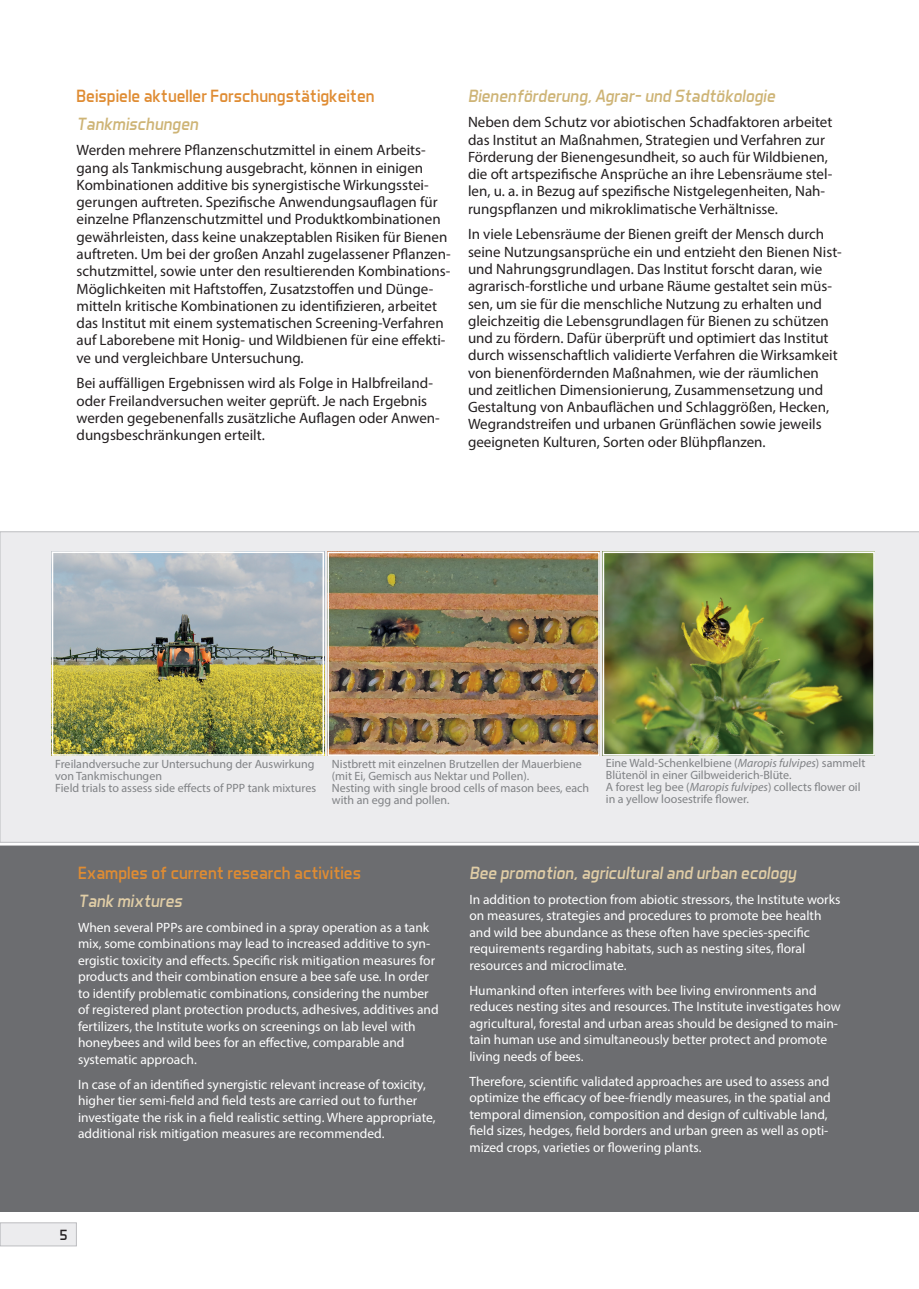
<style>
.page{position:relative;width:919px;height:1289px;background:#fff}
.page>*{position:absolute;margin:0;border:0;box-sizing:border-box;transform-origin:0 0}
.t1{font:18px "Aero Matics";color:#df8c33}
.t2{font:italic 18px "Aero Matics";color:#ceb476}
.t3{font:italic 18px "Aero Matics";color:#e0cda6}
.t4{font:15px/17.2px "Myriad Pro";color:#231f20}
.t5{font:15px "Aero Matics";color:#231f20}
.t6{font:13.5px/16.5px "Myriad Pro";color:#fff}
.t7{font:12px/12px "Myriad Pro";color:#808285}
.s1{font-style:italic}
</style>
<div class="page">
<div style="left:0;top:1222px;width:77px;height:23px;background:#ececee;border:1px solid #bcbdc0"></div>
<div style="left:0;top:837px;width:918px;height:374px;background:#6c6d70"></div>
<svg style="left:0;top:842px;width:918px;height:3px;background:#ebeced"></svg>
<div style="left:0;top:531px;width:918px;height:311px;background:#ececee"></div>
<img style="left:55px;top:554px;width:266px;height:198px">
<div style="left:52px;top:551px;width:272px;height:204px;border:2px solid #fff"></div>
<img style="left:330px;top:554px;width:266px;height:199px">
<div style="left:327px;top:551px;width:272px;height:205px;border:2px solid #fff"></div>
<img style="left:605px;top:554px;width:266px;height:198px">
<div style="left:602px;top:551px;width:272px;height:204px;border:2px solid #fff"></div>
<p class="t1" style="left:77px;top:85px;width:299px">Beispiele aktueller Forschungstätigkeiten</p>
<p class="t2" style="left:77px;top:113px;width:123px">Tankmischungen</p>
<p class="t4" style="left:77px;top:141px;width:375px">Werden mehrere Pflanzenschutzmittel in einem Arbeits&shy;gang als Tankmischung ausgebracht, können in einigen Kombinationen additive bis synergistische Wirkungsstei&shy;gerungen auftreten. Spezifische Anwendungsauflagen für einzelne Pflanzenschutzmittel und Produktkombinationen gewährleisten, dass keine unakzeptablen Risiken für Bienen auftreten. Um bei der großen Anzahl zugelassener Pflanzen&shy;schutzmittel, sowie unter den resultierenden Kombinations-Möglichkeiten mit Haftstoffen, Zusatzstoffen und Dünge&shy;mitteln kritische Kombinationen zu identifizieren, arbeitet das Institut mit einem systematischen Screening-Verfahren auf Laborebene mit Honig- und Wildbienen für eine effekti&shy;ve und vergleichbare Untersuchung.</p>
<p class="t4" style="left:77px;top:374px;width:365px">Bei auffälligen Ergebnissen wird als Folge in Halbfreiland&shy;oder Freilandversuchen weiter geprüft. Je nach Ergebnis werden gegebenenfalls zusätzliche Auflagen oder Anwen&shy;dungsbeschränkungen erteilt.</p>
<p class="t2" style="left:468px;top:85px;width:309px">Bienenförderung, Agrar- und Stadtökologie</p>
<p class="t4" style="left:468px;top:113px;width:366px">Neben dem Schutz vor abiotischen Schadfaktoren arbeitet das Institut an Maßnahmen, Strategien und Verfahren zur Förderung der Bienengesundheit, so auch für Wildbienen, die oft artspezifische Ansprüche an ihre Lebensräume stel&shy;len, u. a. in Bezug auf spezifische Nistgelegenheiten, Nah&shy;rungspflanzen und mikroklimatische Verhältnisse.</p>
<p class="t4" style="left:468px;top:225px;width:375px">In viele Lebensräume der Bienen greift der Mensch durch seine Nutzungsansprüche ein und entzieht den Bienen Nist&shy;und Nahrungsgrundlagen. Das Institut forscht daran, wie agrarisch-forstliche und urbane Räume gestaltet sein müs&shy;sen, um sie für die menschliche Nutzung zu erhalten und gleichzeitig die Lebensgrundlagen für Bienen zu schützen und zu fördern. Dafür überprüft und optimiert das Institut durch wissenschaftlich validierte Verfahren die Wirksamkeit von bienenfördernden Maßnahmen, wie der räumlichen und zeitlichen Dimensionierung, Zusammensetzung und Gestaltung von Anbauflächen und Schlaggrößen, Hecken, Wegrandstreifen und urbanen Grünflächen sowie jeweils geeigneten Kulturen, Sorten oder Blühpflanzen.</p>
<p class="t7" style="left:55px;top:757px;width:262px">Freilandversuche zur Untersuchung der Auswirkung von Tankmischungen<br>Field trials to assess side effects of PPP tank mixtures</p>
<p class="t7" style="left:332px;top:757px;width:259px">Nistbrett mit einzelnen Brutzellen der Mauerbiene (mit Ei, Gemisch aus Nektar und Pollen).<br>Nesting with single brood cells of mason bees, each with an egg and pollen.</p>
<p class="t7" style="left:605px;top:757px;width:261px">Eine Wald-Schenkelbiene (<span class="s1">Maropis fulvipes</span>) sammelt Blütenöl in einer Gilbweiderich-Blüte.<br>A forest leg bee (<span class="s1">Maropis fulvipes</span>) collects flower oil in a yellow loosestrife flower.</p>
<p class="t1" style="left:78px;top:862px;width:284px">Examples of current research activities</p>
<p class="t3" style="left:78px;top:890px;width:106px">Tank mixtures</p>
<p class="t6" style="left:78px;top:918px;width:362px">When several PPPs are combined in a spray operation as a tank mix, some combinations may lead to increased additive to syn&shy;ergistic toxicity and effects. Specific risk mitigation measures for products and their combination ensure a bee safe use. In order to identify problematic combinations, considering the number of registered plant protection products, adhesives, additives and fertilizers, the Institute works on screenings on lab level with honeybees and wild bees for an effective, comparable and systematic approach.</p>
<p class="t6" style="left:78px;top:1075px;width:359px">In case of an identified synergistic relevant increase of toxicity, higher tier semi-field and field tests are carried out to further investigate the risk in a field realistic setting. Where appropriate, additional risk mitigation measures are recommended.</p>
<p class="t5" style="left:60px;top:1225px;width:9px">5</p>
<p class="t3" style="left:469px;top:862px;width:328px">Bee promotion, agricultural and urban ecology</p>
<p class="t6" style="left:469px;top:890px;width:372px">In addition to protection from abiotic stressors, the Institute works on measures, strategies and procedures to promote bee health and wild bee abundance as these often have species-specific requirements regarding habitats, such as nesting sites, floral resources and microclimate.</p>
<p class="t6" style="left:469px;top:981px;width:373px">Humankind often interferes with bee living environments and reduces nesting sites and resources. The Institute investigates how agricultural, forestal and urban areas should be designed to main&shy;tain human use and simultaneously better protect and promote living needs of bees.</p>
<p class="t6" style="left:469px;top:1072px;width:363px">Therefore, scientific validated approaches are used to assess and optimize the efficacy of bee-friendly measures, in the spatial and temporal dimension, composition and design of cultivable land, field sizes, hedges, field borders and urban green as well as opti&shy;mized crops, varieties or flowering plants.</p>
</div>
